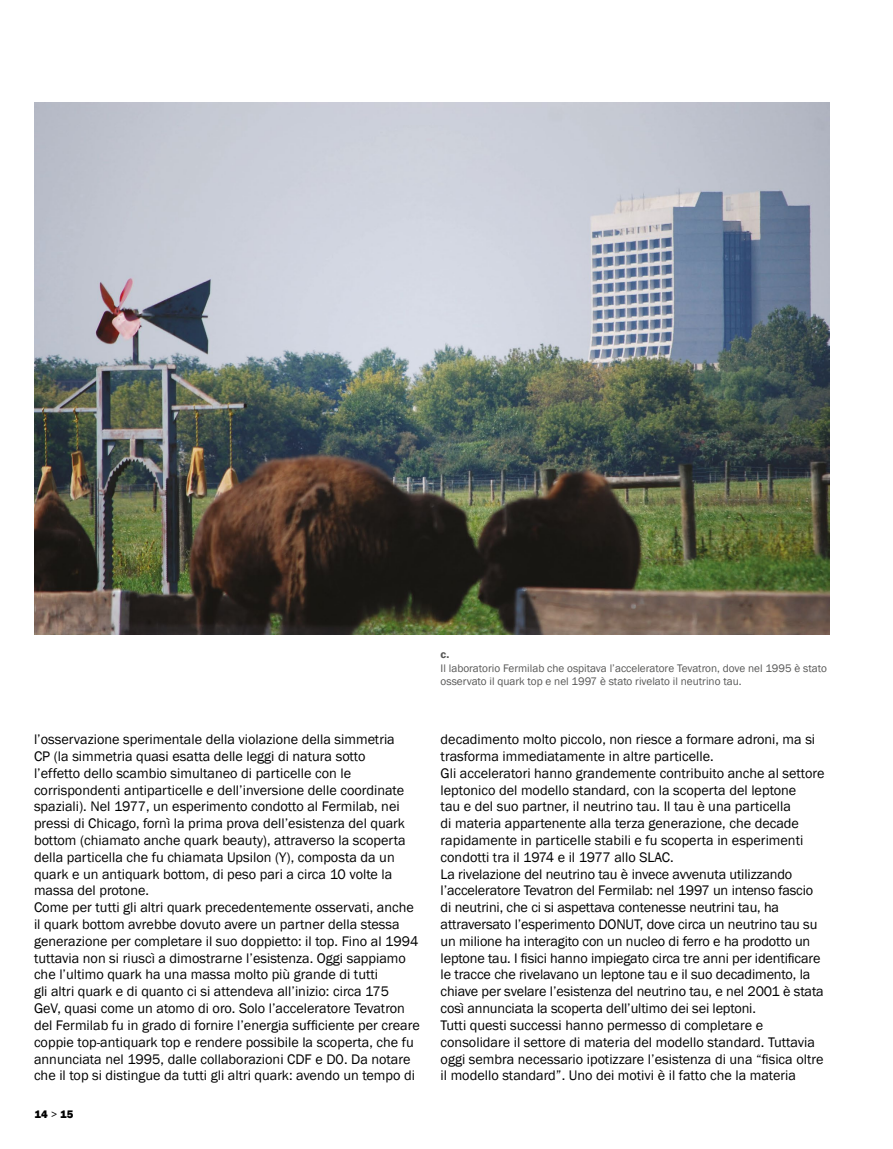
<style>
.page{position:relative;width:893px;height:1149px;background:#fff}
.page>*{position:absolute;margin:0;border:0;box-sizing:border-box;transform-origin:0 0}
.t1{font:14.25px/16.8px "Franklin Gothic";color:#000}
.t2{font:11.25px/13.5px "Franklin Gothic";color:#575756}
.t3{font:800 11.25px "Franklin Gothic";color:#000}
.t4{font:600 11.25px "Franklin Gothic";color:#575756}
.s1{font-weight:400}
</style>
<div class="page">
<img style="left:34px;top:102px;width:795px;height:532px">
<p class="t4" style="left:441px;top:647px;width:10px">c.</p>
<p class="t2" style="left:441px;top:661px;width:388px">Il laboratorio Fermilab che ospitava l’acceleratore Tevatron, dove nel 1995 è stato osservato il quark top e nel 1997 è stato rivelato il neutrino tau.</p>
<p class="t1" style="left:34px;top:731px;width:387px">l’osservazione sperimentale della violazione della simmetria<br>CP (la simmetria quasi esatta delle leggi di natura sotto<br>l’effetto dello scambio simultaneo di particelle con le corrispondenti antiparticelle e dell’inversione delle coordinate spaziali). Nel 1977, un esperimento condotto al Fermilab, nei pressi di Chicago, fornì la prima prova dell’esistenza del quark bottom (chiamato anche quark beauty), attraverso la scoperta della particella che fu chiamata Upsilon (Y), composta da un quark e un antiquark bottom, di peso pari a circa 10 volte la massa del protone.<br>Come per tutti gli altri quark precedentemente osservati, anche il quark bottom avrebbe dovuto avere un partner della stessa generazione per completare il suo doppietto: il top. Fino al 1994 tuttavia non si riuscì a dimostrarne l’esistenza. Oggi sappiamo che l’ultimo quark ha una massa molto più grande di tutti<br>gli altri quark e di quanto ci si attendeva all’inizio: circa 175<br>GeV, quasi come un atomo di oro. Solo l’acceleratore Tevatron del Fermilab fu in grado di fornire l’energia sufficiente per creare coppie top-antiquark top e rendere possibile la scoperta, che fu annunciata nel 1995, dalle collaborazioni CDF e D0. Da notare che il top si distingue da tutti gli altri quark: avendo un tempo di</p>
<p class="t1" style="left:441px;top:731px;width:386px">decadimento molto piccolo, non riesce a formare adroni, ma si trasforma immediatamente in altre particelle.<br>Gli acceleratori hanno grandemente contribuito anche al settore leptonico del modello standard, con la scoperta del leptone<br>tau e del suo partner, il neutrino tau. Il tau è una particella<br>di materia appartenente alla terza generazione, che decade rapidamente in particelle stabili e fu scoperta in esperimenti condotti tra il 1974 e il 1977 allo SLAC.<br>La rivelazione del neutrino tau è invece avvenuta utilizzando l’acceleratore Tevatron del Fermilab: nel 1997 un intenso fascio di neutrini, che ci si aspettava contenesse neutrini tau, ha attraversato l’esperimento DONUT, dove circa un neutrino tau su un milione ha interagito con un nucleo di ferro e ha prodotto un leptone tau. I fisici hanno impiegato circa tre anni per identificare le tracce che rivelavano un leptone tau e il suo decadimento, la chiave per svelare l’esistenza del neutrino tau, e nel 2001 è stata così annunciata la scoperta dell’ultimo dei sei leptoni.<br>Tutti questi successi hanno permesso di completare e consolidare il settore di materia del modello standard. Tuttavia oggi sembra necessario ipotizzare l’esistenza di una “fisica oltre il modello standard”. Uno dei motivi è il fatto che la materia</p>
<p class="t3" style="left:34px;top:1106px;width:41px">14 <span class="s1">&gt;</span> 15</p>
</div>
